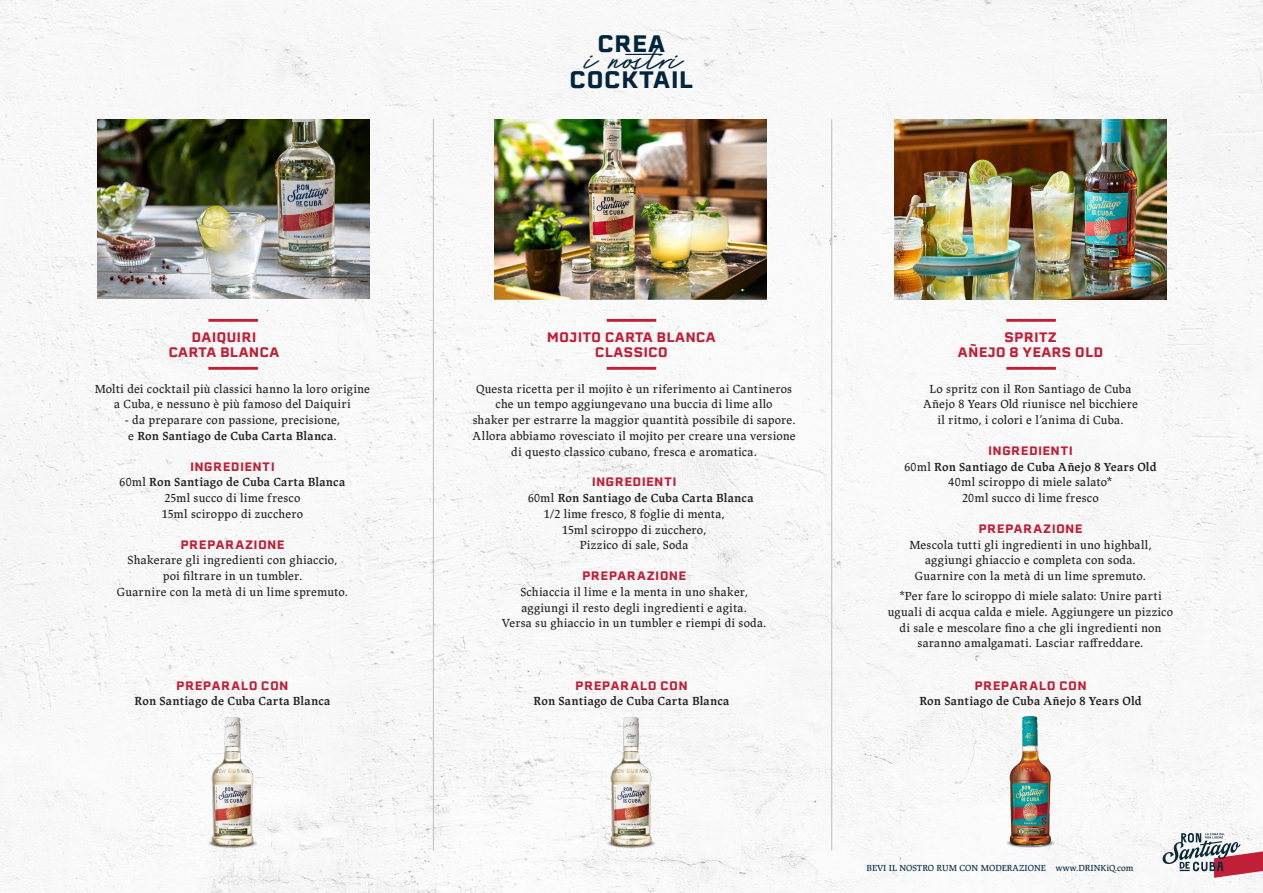
<style>
.page{position:relative;width:1263px;height:893px;background:#fff}
.page>*{position:absolute;margin:0;border:0;box-sizing:border-box;transform-origin:0 0}
.t1{font:49.5px "Bayshore";color:#02253d}
.t2{font:500 23.4px "Erbaum";color:#02253d}
.NEW_TITLE{font:500 13.5px/15px "Erbaum";color:#c01f37;text-align:center}
.NEW_BODY{font:12px/15.8px "Lapture";letter-spacing:.015em;color:#231f20;text-align:center}
.NEW_BODY-2{font:600 12px/15.8px "Lapture";letter-spacing:.015em;color:#231f20;text-align:center}
.NEW_BODY-3{font:500 12px "Erbaum";letter-spacing:.025em;color:#c01f37}
.t3{font:9px "Lapture";color:#02253d}
.s1{font-weight:600}
.s2{font-family:"Erbaum";font-weight:500;color:#c01f37}
.s3{font-weight:400}
</style>
<div class="page">
<img style="left:0;top:0;width:1263px;height:893px">
<img style="left:98px;top:119px;width:272px;height:180px">
<img style="left:894px;top:119px;width:272px;height:180px">
<hr style="left:208px;top:319px;width:50px;height:3px;background:#c01f37">
<hr style="left:208px;top:367px;width:50px;height:3px;background:#c01f37">
<hr style="left:1006px;top:319px;width:50px;height:3px;background:#c01f37">
<hr style="left:1006px;top:367px;width:50px;height:3px;background:#c01f37">
<svg style="left:1162px;top:833px;width:101px;height:45px"></svg>
<img style="left:495px;top:119px;width:272px;height:180px">
<hr style="left:433px;top:119px;width:1px;height:731px;background:#bcbdc0">
<hr style="left:831px;top:119px;width:1px;height:731px;background:#bcbdc0">
<hr style="left:607px;top:319px;width:49px;height:3px;background:#c01f37">
<hr style="left:607px;top:367px;width:49px;height:3px;background:#c01f37">
<img style="left:200px;top:710px;width:65px;height:148px">
<img style="left:997px;top:715px;width:66px;height:146px">
<img style="left:598px;top:710px;width:66px;height:148px">
<p class="NEW_TITLE" style="left:191px;top:329px;width:66px">DAIQUIRI</p>
<p class="NEW_TITLE" style="left:168px;top:344px;width:113px">CARTA BLANCA</p>
<p class="NEW_BODY" style="left:95px;top:381px;width:277px">Molti dei cocktail più classici hanno la loro origine a Cuba, e nessuno è più famoso del Daiquiri</p>
<p class="NEW_BODY" style="left:125px;top:412px;width:217px;text-align:left">- da preparare con passione, precisione, e <span class="s1">Ron Santiago de Cuba Carta Blanca</span>.</p>
<p class="NEW_BODY" style="left:120px;top:459px;width:227px"><span class="s2">INGREDIENTI<br></span>60ml <span class="s1">Ron Santiago de Cuba Carta Blanca<br></span>25ml succo di lime fresco<br>15ml sciroppo di zucchero</p>
<p class="NEW_BODY" style="left:117px;top:537px;width:233px"><span class="s2">PREPARAZIONE<br></span>Shakerare gli ingredienti con ghiaccio,<br>poi filtrare in un tumbler.<br>Guarnire con la metà di un lime spremuto.</p>
<p class="t2" style="left:597px;top:27px;width:70px">CREA</p>
<p class="t2" style="left:569px;top:63px;width:126px">COCKTAIL</p>
<p class="t1" style="left:587px;top:22px;width:102px">i nostri</p>
<p class="NEW_TITLE" style="left:547px;top:329px;width:171px">MOJITO CARTA BLANCA<br>CLASSICO</p>
<p class="NEW_BODY" style="left:473px;top:381px;width:324px">Questa ricetta per il mojito è un riferimento ai Cantineros che un tempo aggiungevano una buccia di lime allo<br>shaker per estrarre la maggior quantità possibile di sapore.<br>Allora abbiamo rovesciato il mojito per creare una versione di questo classico cubano, fresca e aromatica.</p>
<p class="NEW_BODY-3" style="left:592px;top:473px;width:86px">INGREDIENTI</p>
<p class="NEW_BODY-2" style="left:528px;top:490px;width:227px"><span class="s3">60ml</span> Ron Santiago de Cuba Carta Blanca</p>
<p class="NEW_BODY" style="left:544px;top:506px;width:182px">1/2 lime fresco, 8 foglie di menta,</p>
<p class="NEW_BODY" style="left:562px;top:522px;width:146px">15ml sciroppo di zucchero,</p>
<p class="NEW_BODY" style="left:580px;top:537px;width:110px">Pizzico di sale, Soda</p>
<p class="NEW_BODY" style="left:502px;top:568px;width:266px"><span class="s2">PREPARAZIONE<br></span>Schiaccia il lime e la menta in uno shaker, aggiungi il resto degli ingredienti e agita.<br>Versa su ghiaccio in un tumbler e riempi di soda.</p>
<p class="NEW_TITLE" style="left:958px;top:329px;width:147px">SPRITZ<br>AÑEJO 8 YEARS OLD</p>
<p class="NEW_BODY" style="left:923px;top:381px;width:216px">Lo spritz con il Ron Santiago de Cuba<br>Añejo 8 Years Old riunisce nel bicchiere il ritmo, i colori e l’anima di Cuba.</p>
<p class="NEW_BODY" style="left:904px;top:443px;width:254px"><span class="s2">INGREDIENTI<br></span>60ml <span class="s1">Ron Santiago de Cuba Añejo 8 Years Old<br></span>40ml sciroppo di miele salato*<br>20ml succo di lime fresco</p>
<p class="NEW_BODY" style="left:909px;top:521px;width:244px"><span class="s2">PREPARAZIONE<br></span>Mescola tutti gli ingredienti in uno highball, aggiungi ghiaccio e completa con soda.<br>Guarnire con la metà di un lime spremuto.</p>
<p class="NEW_BODY" style="left:888px;top:588px;width:287px">*Per fare lo sciroppo di miele salato: Unire parti uguali di acqua calda e miele. Aggiungere un pizzico di sale e mescolare fino a che gli ingredienti non saranno amalgamati. Lasciar raffreddare.</p>
<p class="NEW_BODY-2" style="left:134px;top:678px;width:197px"><span class="s2">PREPARALO CON<br></span>Ron Santiago de Cuba Carta Blanca</p>
<p class="NEW_BODY-2" style="left:919px;top:678px;width:224px"><span class="s2">PREPARALO CON<br></span>Ron Santiago de Cuba Añejo 8 Years Old</p>
<p class="NEW_BODY-2" style="left:533px;top:678px;width:197px"><span class="s2">PREPARALO CON<br></span>Ron Santiago de Cuba Carta Blanca</p>
<p class="t3" style="left:866px;top:863px;width:268px">BEVI IL NOSTRO RUM CON MODERAZIONE www.DRINKiQ.com</p>
</div>
